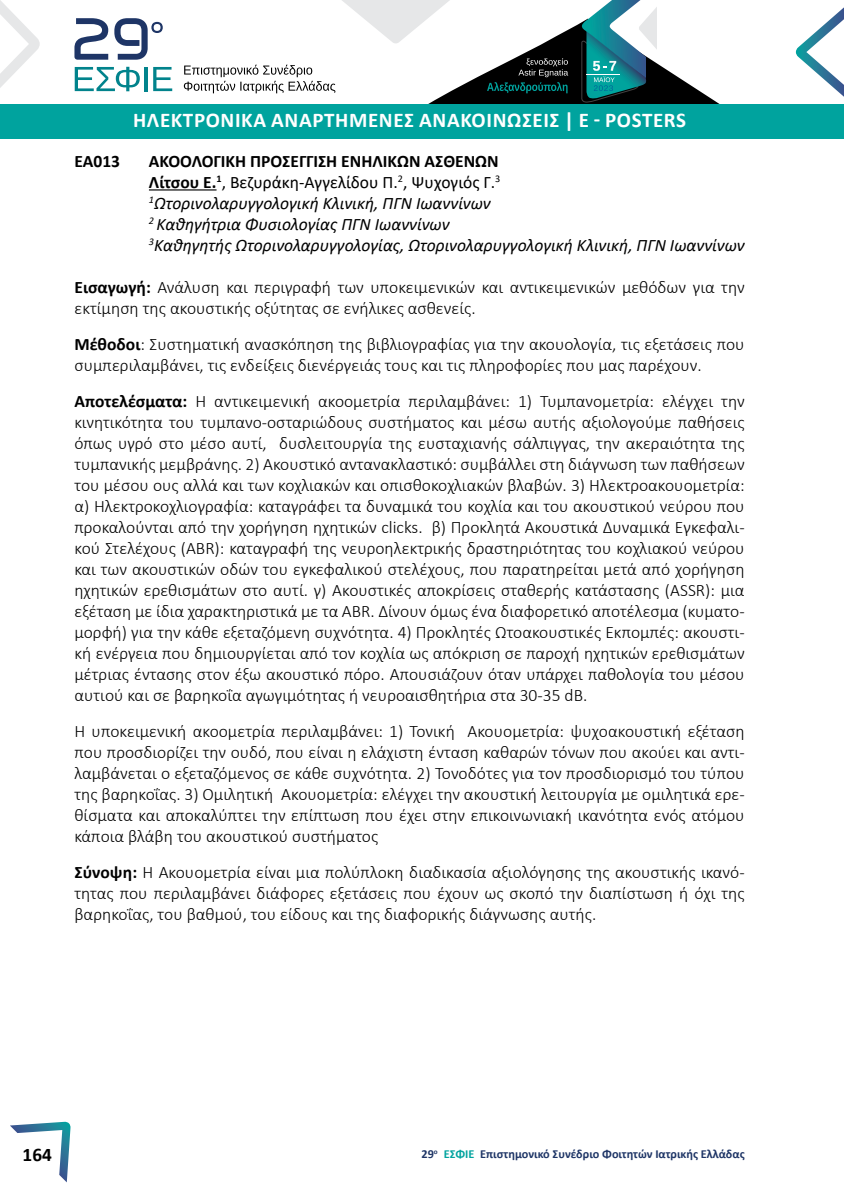
<style>
.page{position:relative;width:844px;height:1191px;background:#fff}
.page>*{position:absolute;margin:0;border:0;box-sizing:border-box;transform-origin:0 0}
.t1{font:700 21px "Calibri";letter-spacing:.03em;color:#fff}
.t2{font:700 19.25px "Calibri";color:#000}
.t3{font:300 17.5px/21px "Calibri";color:#000;text-align:justify}
.t4{font:italic 17.5px/21px "Calibri";color:#000}
.t5{font:700 17.5px "Calibri";color:#000}
.t6{font:700 12.25px "Calibri";color:#1e3566}
.s1{font-weight:700;font-style:normal}
.s2{font-style:normal}
.s3{font-weight:700}
.s4{color:#00a39e}
</style>
<div class="page">
<svg style="left:0;top:0;width:40px;height:88px"></svg>
<div style="left:0;top:104px;width:843px;height:35px;background:#00a39e"></div>
<svg style="left:74px;top:18px;width:34px;height:42px"></svg>
<svg style="left:114px;top:18px;width:49px;height:42px"></svg>
<svg style="left:75px;top:67px;width:65px;height:24px"></svg>
<hr style="left:144px;top:67px;width:4px;height:24px;background:#01838c">
<svg style="left:153px;top:67px;width:19px;height:24px"></svg>
<svg style="left:184px;top:0;width:535px;height:104px"></svg>
<svg style="left:795px;top:8px;width:48px;height:88px"></svg>
<svg style="left:10px;top:1121px;width:61px;height:61px"></svg>
<hr style="left:149px;top:189px;width:67px;height:1px;background:#000">
<p class="t1" style="left:133px;top:106px;width:554px">ΗΛΕΚΤΡΟΝΙΚΑ ΑΝΑΡΤΗΜΕΝΕΣ ΑΝΑΚΟΙΝΩΣΕΙΣ | E - POSTERS</p>
<p class="t5" style="left:74px;top:149px;width:47px">ΕΑ013</p>
<p class="t4" style="left:149px;top:150px;width:597px"><span class="s1">ΑΚΟΟΛΟΓΙΚΗ ΠΡΟΣΕΓΓΙΣΗ ΕΝΗΛΙΚΩΝ ΑΣΘΕΝΩΝ<br>Λίτσου Ε.</span><sup>1</sup><span class="s2">, Βεζυράκη-Αγγελίδου Π.</span><sup>2</sup><span class="s2">, Ψυχογιός Γ.</span><sup>3<br></sup><sup>1</sup>Ωτορινολαρυγγολογική Κλινική, ΠΓΝ Ιωαννίνων<br><sup>2</sup> Καθηγήτρια Φυσιολογίας ΠΓΝ Ιωαννίνων<br><sup>3</sup>Καθηγητής Ωτορινολαρυγγολογίας, Ωτορινολαρυγγολογική Κλινική, ΠΓΝ Ιωαννίνων</p>
<p class="t3" style="left:74px;top:276px;width:671px"><span class="s3">Εισαγωγή:</span> Ανάλυση και περιγραφή των υποκειμενικών και αντικειμενικών μεθόδων για την εκτίμηση της ακουστικής οξύτητας σε ενήλικες ασθενείς.</p>
<p class="t3" style="left:74px;top:333px;width:671px"><span class="s3">Μέθοδοι</span>: Συστηματική ανασκόπηση της βιβλιογραφίας για την ακουολογία, τις εξετάσεις που συμπεριλαμβάνει, τις ενδείξεις διενέργειάς τους και τις πληροφορίες που μας παρέχουν.</p>
<p class="t3" style="left:74px;top:390px;width:671px"><span class="s3">Αποτελέσματα:</span> Η αντικειμενική ακοομετρία περιλαμβάνει: 1) Τυμπανομετρία: ελέγχει την κινητικότητα του τυμπανο-οσταριώδους συστήματος και μέσω αυτής αξιολογούμε παθήσεις όπως υγρό στο μέσο αυτί, δυσλειτουργία της ευσταχιανής σάλπιγγας, την ακεραιότητα της τυμπανικής μεμβράνης. 2) Ακουστικό αντανακλαστικό: συμβάλλει στη διάγνωση των παθήσεων του μέσου ους αλλά και των κοχλιακών και οπισθοκοχλιακών βλαβών. 3) Ηλεκτροακουομετρία: α) Ηλεκτροκοχλιογραφία: καταγράφει τα δυναμικά του κοχλία και του ακουστικού νεύρου που προκαλούνται από την χορήγηση ηχητικών clicks. β) Προκλητά Ακουστικά Δυναμικά Εγκεφαλι&shy;κού Στελέχους (ABR): καταγραφή της νευροηλεκτρικής δραστηριότητας του κοχλιακού νεύρου και των ακουστικών οδών του εγκεφαλικού στελέχους, που παρατηρείται μετά από χορήγηση ηχητικών ερεθισμάτων στο αυτί. γ) Ακουστικές αποκρίσεις σταθερής κατάστασης (ASSR): μια εξέταση με ίδια χαρακτηριστικά με τα ABR. Δίνουν όμως ένα διαφορετικό αποτέλεσμα (κυματο&shy;μορφή) για την κάθε εξεταζόμενη συχνότητα. 4) Προκλητές Ωτοακουστικές Εκπομπές: ακουστι&shy;κή ενέργεια που δημιουργίεται από τον κοχλία ως απόκριση σε παροχή ηχητικών ερεθισμάτων μέτριας έντασης στον έξω ακουστικό πόρο. Απουσιάζουν όταν υπάρχει παθολογία του μέσου αυτιού και σε βαρηκοΐα αγωγιμότητας ή νευροαισθητήρια στα 30-35 dB.</p>
<p class="t3" style="left:74px;top:720px;width:671px">Η υποκειμενική ακοομετρία περιλαμβάνει: 1) Τονική Ακουομετρία: ψυχοακουστική εξέταση που προσδιορίζει την ουδό, που είναι η ελάχιστη ένταση καθαρών τόνων που ακούει και αντι&shy;λαμβάνεται ο εξεταζόμενος σε κάθε συχνότητα. 2) Τονοδότες για τον προσδιορισμό του τύπου της βαρηκοΐας. 3) Ομιλητική Ακουομετρία: ελέγχει την ακουστική λειτουργία με ομιλητικά ερε&shy;θίσματα και αποκαλύπτει την επίπτωση που έχει στην επικοινωνιακή ικανότητα ενός ατόμου κάποια βλάβη του ακουστικού συστήματος</p>
<p class="t3" style="left:74px;top:861px;width:671px"><span class="s3">Σύνοψη:</span> Η Ακουομετρία είναι μια πολύπλοκη διαδικασία αξιολόγησης της ακουστικής ικανό&shy;τητας που περιλαμβάνει διάφορες εξετάσεις που έχουν ως σκοπό την διαπίστωση ή όχι της βαρηκοΐας, του βαθμού, του είδους και της διαφορικής διάγνωσης αυτής.</p>
<p class="t2" style="left:23px;top:1141px;width:31px">164</p>
<p class="t6" style="left:421px;top:1145px;width:324px">29<sup>o</sup> <span class="s4">ΕΣΦΙΕ</span> Επιστημονικό Συνέδριο Φοιτητών Ιατρικής Ελλάδας</p>
</div>
